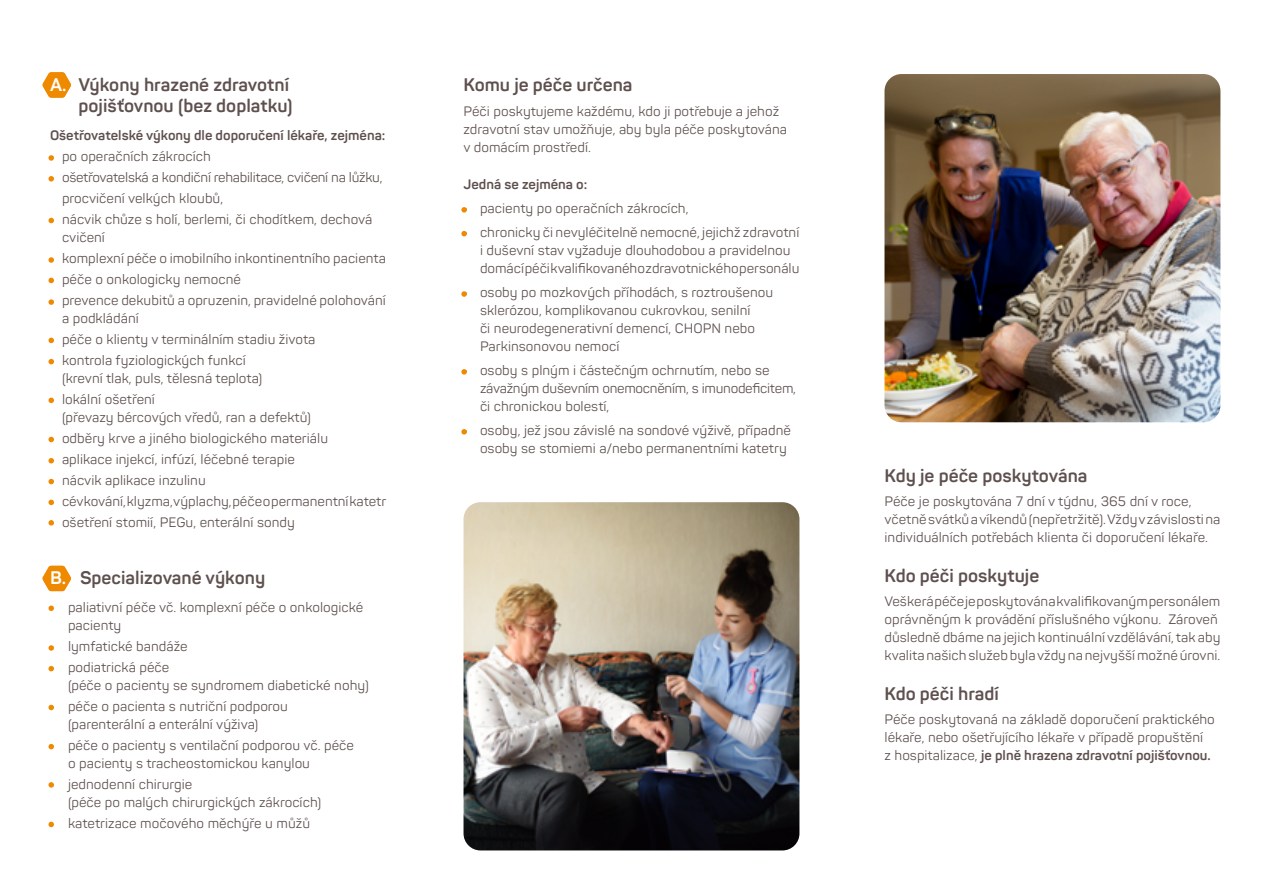
<style>
.page{position:relative;width:1263px;height:893px;background:#fff}
.page>*{position:absolute;margin:0;border:0;box-sizing:border-box;transform-origin:0 0}
.t1{font:700 18px/21px "Panton";color:#5e504e;text-align:right}
.t2{font:13.5px/18px "Panton";color:#5e504e}
.t3{font:13.5px/21px "Panton";letter-spacing:-.025em;color:#5e504e}
.t4{font:700 13.5px "Panton";color:#5e504e}
.s1{color:#fff}
.s2{font-family:"Myriad Pro"}
.s3{font-weight:700}
</style>
<div class="page">
<svg style="left:42px;top:72px;width:29px;height:26px"></svg>
<svg style="left:42px;top:566px;width:29px;height:25px"></svg>
<svg style="left:48px;top:155px;width:6px;height:6px"></svg>
<svg style="left:461px;top:207px;width:6px;height:6px"></svg>
<svg style="left:461px;top:231px;width:6px;height:5px"></svg>
<svg style="left:461px;top:291px;width:6px;height:6px"></svg>
<svg style="left:461px;top:369px;width:6px;height:6px"></svg>
<svg style="left:461px;top:429px;width:6px;height:6px"></svg>
<svg style="left:48px;top:176px;width:6px;height:6px"></svg>
<svg style="left:48px;top:218px;width:6px;height:5px"></svg>
<svg style="left:48px;top:257px;width:6px;height:6px"></svg>
<svg style="left:48px;top:278px;width:6px;height:5px"></svg>
<svg style="left:48px;top:299px;width:6px;height:6px"></svg>
<svg style="left:48px;top:338px;width:6px;height:5px"></svg>
<svg style="left:48px;top:359px;width:6px;height:5px"></svg>
<svg style="left:48px;top:398px;width:6px;height:5px"></svg>
<svg style="left:48px;top:437px;width:6px;height:5px"></svg>
<svg style="left:48px;top:458px;width:6px;height:5px"></svg>
<svg style="left:48px;top:479px;width:6px;height:5px"></svg>
<svg style="left:48px;top:500px;width:6px;height:5px"></svg>
<svg style="left:48px;top:520px;width:6px;height:6px"></svg>
<svg style="left:48px;top:605px;width:6px;height:6px"></svg>
<svg style="left:48px;top:645px;width:6px;height:6px"></svg>
<svg style="left:48px;top:666px;width:6px;height:5px"></svg>
<svg style="left:48px;top:705px;width:6px;height:5px"></svg>
<svg style="left:48px;top:744px;width:6px;height:5px"></svg>
<svg style="left:48px;top:782px;width:6px;height:6px"></svg>
<svg style="left:48px;top:822px;width:6px;height:5px"></svg>
<img style="left:463px;top:502px;width:336px;height:348px">
<img style="left:884px;top:74px;width:336px;height:348px">
<h1 class="t1" style="left:50px;top:75px;width:244px"><span class="s1">A.</span> Výkony hrazené zdravotní pojišťovnou (bez doplatku)</h1>
<p class="t4" style="left:50px;top:127px;width:337px">Ošetřovatelské výkony dle doporučení lékaře, zejména:</p>
<p class="t2" style="left:50px;top:147px;width:162px"><span class="s2">•</span> po operačních zákrocích</p>
<p class="t3" style="left:62px;top:167px;width:322px;text-indent:-12px"><span class="s2">•</span> ošetřovatelská a kondiční rehabilitace, cvičení na lůžku, procvičení velkých kloubů,</p>
<p class="t2" style="left:62px;top:210px;width:312px;text-indent:-12px"><span class="s2">•</span> nácvik chůze s holí, berlemi, či chodítkem, dechová cvičení</p>
<p class="t2" style="left:50px;top:249px;width:337px"><span class="s2">•</span> komplexní péče o imobilního inkontinentního pacienta</p>
<p class="t2" style="left:50px;top:270px;width:192px"><span class="s2">•</span> péče o onkologicky nemocné</p>
<p class="t2" style="left:62px;top:291px;width:325px;text-indent:-12px"><span class="s2">•</span> prevence dekubitů a opruzenin, pravidelné polohování a podkládání</p>
<p class="t2" style="left:50px;top:330px;width:267px"><span class="s2">•</span> péče o klienty v terminálním stadiu života</p>
<p class="t2" style="left:62px;top:351px;width:202px;text-indent:-12px"><span class="s2">•</span> kontrola fyziologických funkcí (krevní tlak, puls, tělesná teplota)</p>
<p class="t2" style="left:62px;top:390px;width:251px;text-indent:-12px"><span class="s2">•</span> lokální ošetření<br>(převazy bércových vředů, ran a defektů)</p>
<p class="t2" style="left:50px;top:429px;width:280px"><span class="s2">•</span> odběry krve a jiného biologického materiálu</p>
<p class="t2" style="left:50px;top:450px;width:246px"><span class="s2">•</span> aplikace injekcí, infúzí, léčebné terapie</p>
<p class="t2" style="left:50px;top:471px;width:157px"><span class="s2">•</span> nácvik aplikace inzulinu</p>
<p class="t2" style="left:50px;top:492px;width:338px"><span class="s2">•</span> cévkování, klyzma, výplachy, péče o permanentní katetr</p>
<p class="t2" style="left:50px;top:513px;width:246px"><span class="s2">•</span> ošetření stomií, PEGu, enterální sondy</p>
<h1 class="t1" style="left:50px;top:567px;width:217px"><span class="s1">B.</span> Specializované výkony</h1>
<p class="t2" style="left:68px;top:599px;width:297px">paliativní péče vč. komplexní péče o onkologické pacienty</p>
<p class="t2" style="left:50px;top:638px;width:139px"><span class="s2">•</span> lymfatické bandáže</p>
<p class="t2" style="left:68px;top:659px;width:303px;text-indent:-18px"><span class="s2">•</span> podiatrická péče<br>(péče o pacienty se syndromem diabetické nohy)</p>
<p class="t2" style="left:68px;top:698px;width:221px;text-indent:-18px"><span class="s2">•</span> péče o pacienta s nutriční podporou (parenterální a enterální výživa)</p>
<p class="t2" style="left:68px;top:737px;width:287px;text-indent:-18px"><span class="s2">•</span> péče o pacienty s ventilační podporou vč. péče o pacienty s tracheostomickou kanylou</p>
<p class="t2" style="left:68px;top:776px;width:255px;text-indent:-18px"><span class="s2">•</span> jednodenní chirurgie<br>(péče po malých chirurgických zákrocích)</p>
<p class="t2" style="left:68px;top:815px;width:244px">katetrizace močového měchýře u můžů</p>
<h1 class="t1" style="left:463px;top:75px;width:171px">Komu je péče určena</h1>
<p class="t2" style="left:463px;top:102px;width:325px">Péči poskytujeme každému, kdo ji potřebuje a jehož zdravotní stav umožňuje, aby byla péče poskytována v domácím prostředí.</p>
<p class="t4" style="left:463px;top:176px;width:125px">Jedná se zejména o:</p>
<p class="t2" style="left:463px;top:200px;width:227px"><span class="s2">•</span> pacienty po operačních zákrocích,</p>
<p class="t2" style="left:480px;top:224px;width:321px;text-indent:-16px"><span class="s2">•</span> chronicky či nevyléčitelně nemocné, jejichž zdravotní i duševní stav vyžaduje dlouhodobou a pravidelnou domácí péči kvalifikovaného zdravotnického personálu</p>
<p class="t2" style="left:480px;top:284px;width:295px;text-indent:-16px"><span class="s2">•</span> osoby po mozkových příhodách, s roztroušenou sklerózou, komplikovanou cukrovkou, senilní<br>či neurodegenerativní demencí, CHOPN nebo Parkinsonovou nemocí</p>
<p class="t2" style="left:480px;top:362px;width:317px;text-indent:-16px"><span class="s2">•</span> osoby s plným i částečným ochrnutím, nebo se závažným duševním onemocněním, s imunodeficitem, či chronickou bolestí,</p>
<p class="t2" style="left:480px;top:422px;width:313px;text-indent:-16px"><span class="s2">•</span> osoby, jež jsou závislé na sondové výživě, případně osoby se stomiemi a/nebo permanentními katetry</p>
<h1 class="t1" style="left:884px;top:465px;width:205px">Kdy je péče poskytována</h1>
<p class="t2" style="left:884px;top:493px;width:337px">Péče je poskytována 7 dní v týdnu, 365 dní v roce, včetně svátků a víkendů (nepřetržitě). Vždy v závislosti na individuálních potřebách klienta či doporučení lékaře.</p>
<h1 class="t1" style="left:884px;top:565px;width:156px">Kdo péči poskytuje</h1>
<p class="t2" style="left:884px;top:593px;width:337px">Veškerá péče je poskytována kvalifikovaným personálem oprávněným k provádění příslušného výkonu. Zároveň důsledně dbáme na jejich kontinuální vzdělávání, tak aby kvalita našich služeb byla vždy na nejvyšší možné úrovni.</p>
<h1 class="t1" style="left:884px;top:683px;width:116px">Kdo péči hradí</h1>
<p class="t2" style="left:884px;top:711px;width:332px">Péče poskytovaná na základě doporučení praktického lékaře, nebo ošetřujícího lékaře v případě propuštění<br>z hospitalizace, <span class="s3">je plně hrazena zdravotní pojišťovnou.</span></p>
</div>
